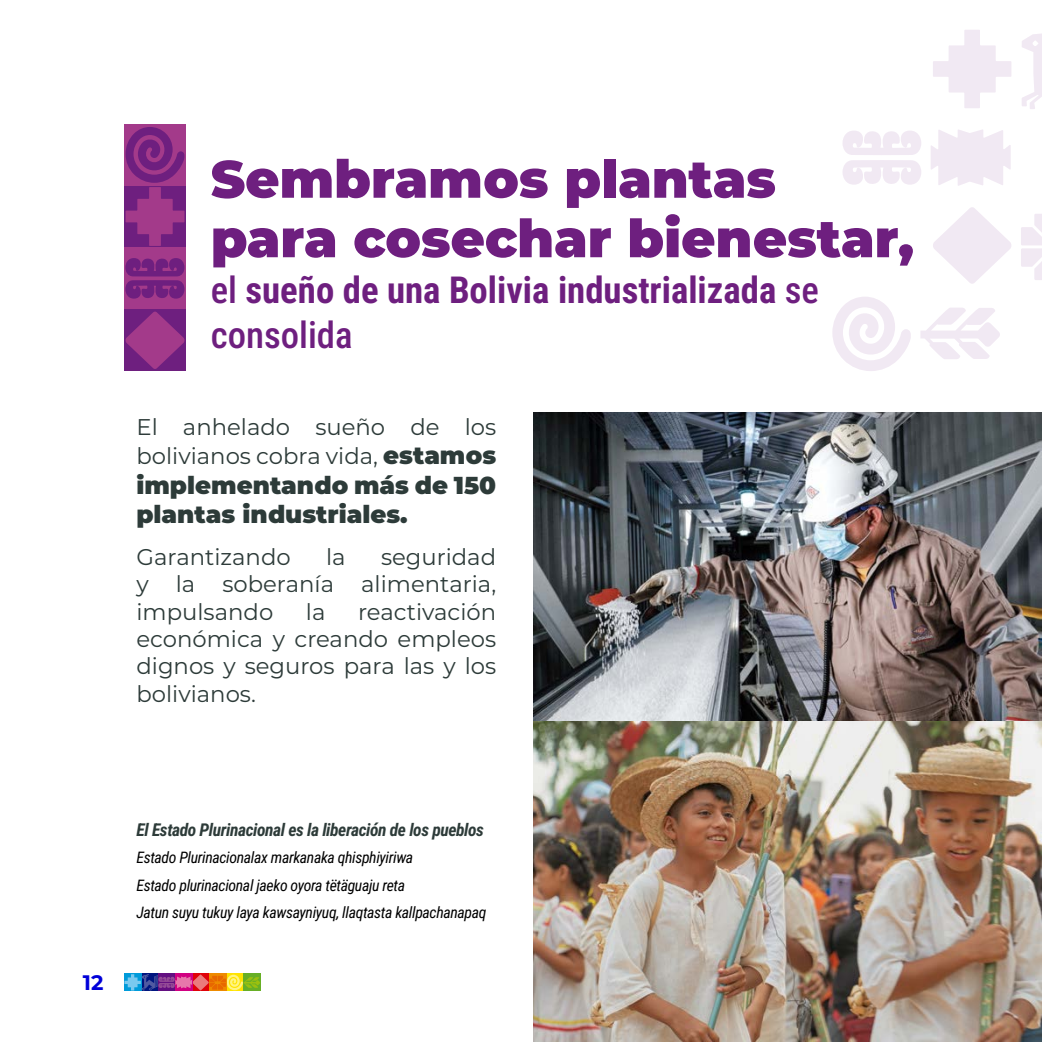
<style>
.page{position:relative;width:1042px;height:1042px;background:#fff}
.page>*{position:absolute;margin:0;border:0;box-sizing:border-box;transform-origin:0 0}
.t1{font:900 52.5px/59.5px "Montserrat";color:#6e1f7f}
.t2{font:700 36.75px/45.5px "Roboto Condensed";color:#6e1f7f}
.t3{font:900 24.5px/29.4px "Montserrat";color:#2d3b39}
.t4{font:22.75px/27.3px "Montserrat";color:#2d3b39;text-align:justify}
.t5{font:700 21px "Montserrat";color:#0000d9}
.t6{font:italic 700 17.5px "Roboto Condensed";letter-spacing:-.02em;color:#2d3b39}
.t7{font:italic 15.75px/27.5px "Roboto Condensed";letter-spacing:-.02em;color:#000}
.s1{font-weight:500}
.s2{font-weight:900;font-size:24.5px}
</style>
<div class="page">
<svg style="left:842px;top:131px;width:79px;height:54px"></svg>
<svg style="left:931px;top:129px;width:79px;height:57px"></svg>
<svg style="left:1022px;top:33px;width:20px;height:76px"></svg>
<svg style="left:920px;top:308px;width:80px;height:51px"></svg>
<svg style="left:1021px;top:214px;width:21px;height:66px"></svg>
<svg style="left:832px;top:297px;width:79px;height:74px"></svg>
<svg style="left:933px;top:207px;width:78px;height:77px"></svg>
<svg style="left:933px;top:30px;width:78px;height:78px"></svg>
<svg style="left:124px;top:186px;width:62px;height:61px"></svg>
<div style="left:124px;top:247px;width:62px;height:62px;background:#a33a8a"></div>
<div style="left:124px;top:124px;width:62px;height:62px;background:#a33a8a"></div>
<div style="left:124px;top:309px;width:62px;height:62px;background:#6e1f7f"></div>
<svg style="left:125px;top:311px;width:60px;height:58px"></svg>
<svg style="left:125px;top:258px;width:59px;height:41px"></svg>
<svg style="left:126px;top:127px;width:59px;height:119px"></svg>
<img style="left:533px;top:413px;width:509px;height:629px">
<svg style="left:124px;top:974px;width:136px;height:17px"></svg>
<h1 class="t1" style="left:211px;top:146px;width:705px">Sembramos plantas para cosechar bienestar,</h1>
<h2 class="t2" style="left:211px;top:266px;width:610px"><span class="s1">el</span> sueño de una Bolivia industrializada <span class="s1">se consolida</span></h2>
<p class="t4" style="left:136px;top:411px;width:361px;line-height:29.4px">El anhelado sueño de los bolivianos cobra vida, <span class="s2">estamos</span></p>
<p class="t3" style="left:136px;top:468px;width:361px">implementando más de 150 plantas industriales.</p>
<p class="t4" style="left:136px;top:542px;width:156px">Garantizando</p>
<p class="t4" style="left:326px;top:542px;width:21px">la</p>
<p class="t4" style="left:136px;top:542px;width:361px;text-indent:244px">seguridad y la soberanía alimentaria, impulsando</p>
<p class="t4" style="left:136px;top:597px;width:361px;text-indent:222px">reactivación económica y creando empleos dignos y seguros para las y los bolivianos.</p>
<p class="t4" style="left:306px;top:597px;width:21px">la</p>
<p class="t5" style="left:83px;top:967px;width:22px">12</p>
<p class="t6" style="left:136px;top:817px;width:349px">El Estado Plurinacional es la liberación de los pueblos</p>
<p class="t7" style="left:136px;top:843px;width:351px">Estado Plurinacionalax markanaka qhisphiyiriwa<br>Estado plurinacional jaeko oyora tëtäguaju reta<br>Jatun suyu tukuy laya kawsayniyuq, llaqtasta kallpachanapaq</p>
</div>
